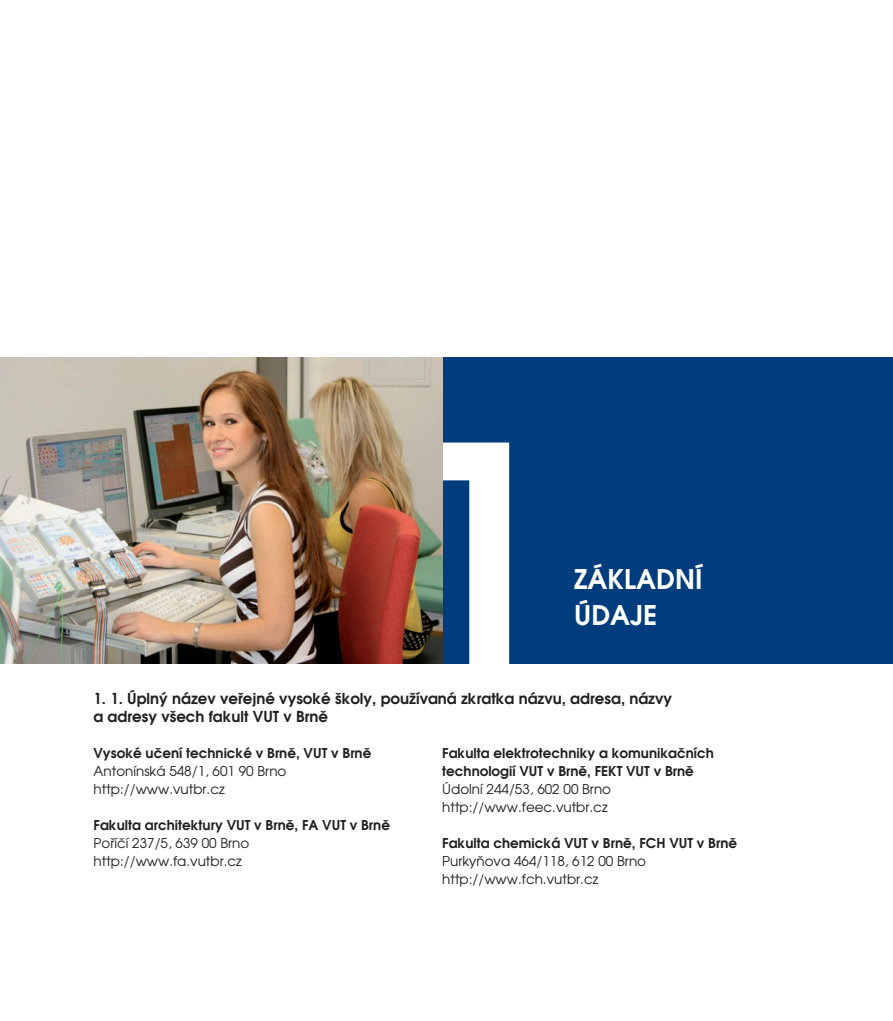
<style>
.page{position:relative;width:893px;height:1021px;background:#fff}
.page>*{position:absolute;margin:0;border:0;box-sizing:border-box;transform-origin:0 0}
.t1{font:600 300px "Avant Garde CE";color:#fff}
.t2{font:600 27px/36px "Avant Garde CE";color:#fff}
.t3{font:600 15px/18px "Avant Garde CE";color:#231f20}
.t4{font:13.5px/18px "Avant Garde CE";color:#231f20}
.t5{font:600 13.5px/18px "Avant Garde CE";color:#231f20}
</style>
<div class="page">
<div style="left:442px;top:357px;width:451px;height:306px;background:#013d7d"></div>
<img style="left:0;top:357px;width:442px;height:306px">
<h1 class="t1" style="left:395px;top:441px;width:169px">1</h1>
<h2 class="t2" style="left:574px;top:564px;width:130px">ZÁKLADNÍ<br>ÚDAJE</h2>
<p class="t3" style="left:94px;top:691px;width:580px">1. 1. Úplný název veřejné vysoké školy, používaná zkratka názvu, adresa, názvy a adresy všech fakult VUT v Brně</p>
<p class="t5" style="left:94px;top:745px;width:279px">Vysoké učení technické v Brně, VUT v Brně</p>
<p class="t4" style="left:94px;top:763px;width:194px">Antonínská 548/1, 601 90 Brno http://www.vutbr.cz</p>
<p class="t5" style="left:94px;top:817px;width:298px">Fakulta architektury VUT v Brně, FA VUT v Brně</p>
<p class="t4" style="left:94px;top:835px;width:157px">Poříčí 237/5, 639 00 Brno http://www.fa.vutbr.cz</p>
<p class="t5" style="left:442px;top:745px;width:273px">Fakulta elektrotechniky a komunikačních technologií VUT v Brně, FEKT VUT v Brně</p>
<p class="t4" style="left:442px;top:781px;width:170px">Údolní 244/53, 602 00 Brno http://www.feec.vutbr.cz</p>
<p class="t5" style="left:442px;top:835px;width:296px">Fakulta chemická VUT v Brně, FCH VUT v Brně</p>
<p class="t4" style="left:442px;top:853px;width:205px">Purkyňova 464/118, 612 00 Brno http://www.fch.vutbr.cz</p>
</div>
